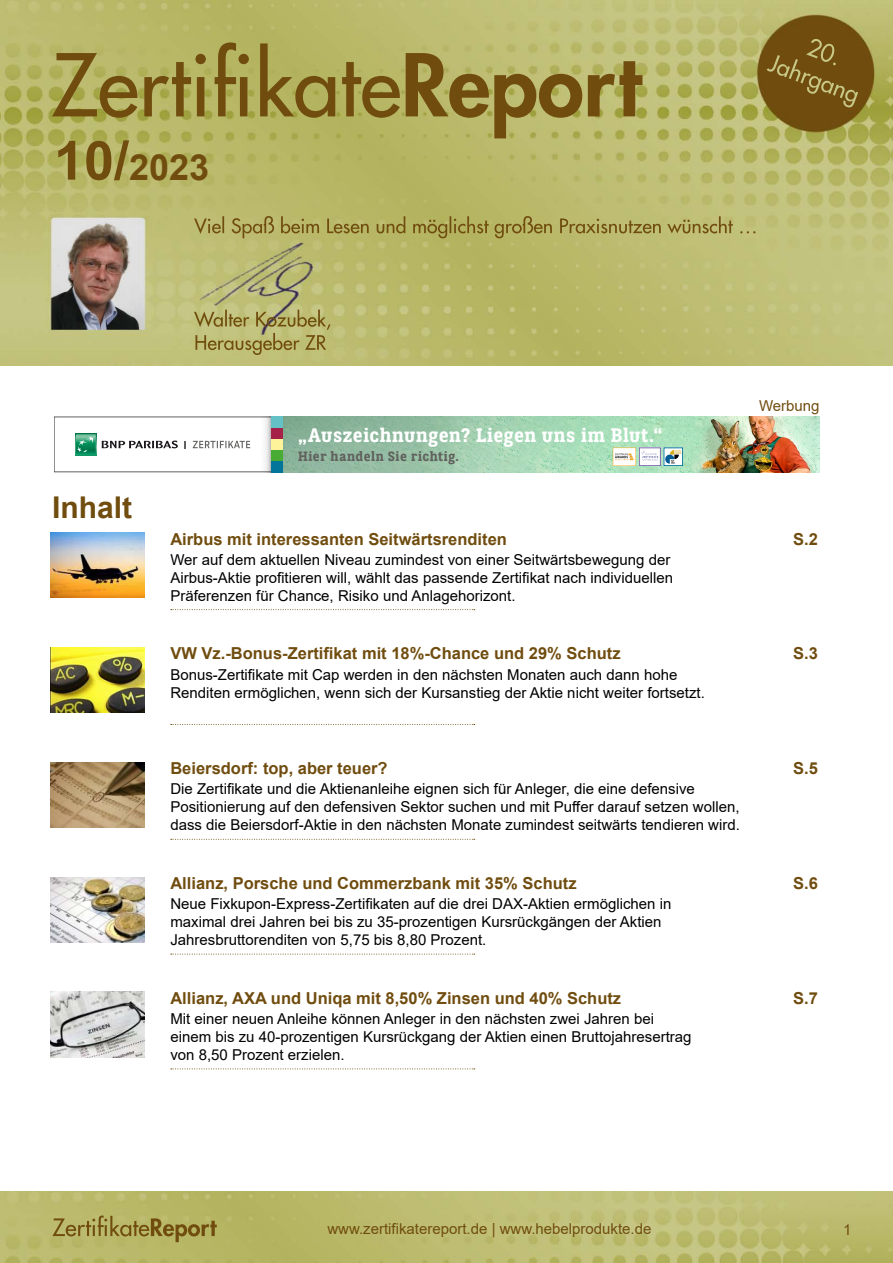
<style>
.page{position:relative;width:893px;height:1263px;background:#fff}
.page>*{position:absolute;margin:0;border:0;box-sizing:border-box;transform-origin:0 0}
.t1{font:700 36px "Arial";color:#704d0f}
.t2{font:700 30px "Arial";color:#704d0f}
.t3{font:700 19.5px "BNPP Slab Serif";letter-spacing:.025em;color:#fff}
.t4{font:700 16.5px "Arial";color:#704d0f}
.t5{font:15px/18px "Arial";color:#000}
.t6{font:15px "Arial";color:#704d0f}
.t7{font:700 13.5px "BNPP Slab Serif";letter-spacing:.04em;color:#61615e}
.s1{font-size:54px}
</style>
<div class="page">
<img style="left:0;top:0;width:893px;height:366px">
<img style="left:0;top:1192px;width:893px;height:71px">
<img style="left:51px;top:533px;width:93px;height:65px">
<svg style="left:171px;top:609px;width:304px;height:1px"></svg>
<img style="left:51px;top:647px;width:93px;height:66px">
<svg style="left:171px;top:724px;width:304px;height:1px"></svg>
<img style="left:51px;top:762px;width:93px;height:65px">
<svg style="left:171px;top:839px;width:304px;height:1px"></svg>
<img style="left:51px;top:877px;width:93px;height:65px">
<svg style="left:171px;top:954px;width:304px;height:1px"></svg>
<img style="left:51px;top:992px;width:93px;height:65px">
<svg style="left:171px;top:1068px;width:304px;height:1px"></svg>
<img style="left:287px;top:417px;width:532px;height:55px">
<svg style="left:613px;top:448px;width:23px;height:18px"></svg>
<svg style="left:666px;top:450px;width:15px;height:14px"></svg>
<div style="left:664px;top:448px;width:19px;height:18px;border:1px solid #03759a"></div>
<div style="left:639px;top:448px;width:22px;height:18px;background:#fff"></div>
<svg style="left:642px;top:450px;width:16px;height:11px"></svg>
<div style="left:639px;top:448px;width:22px;height:18px;border:1px solid #7d69ac"></div>
<div style="left:54px;top:417px;width:223px;height:55px;border:1px solid #61615e"></div>
<div style="left:259px;top:417px;width:28px;height:55px;background:#000;opacity:.15"></div>
<div style="left:267px;top:417px;width:15px;height:55px;background:#000;opacity:.5"></div>
<div style="left:272px;top:450px;width:11px;height:11px;background:#48ac34"></div>
<div style="left:272px;top:461px;width:11px;height:11px;background:#03759a"></div>
<div style="left:272px;top:439px;width:11px;height:11px;background:#fdf39a"></div>
<div style="left:272px;top:428px;width:11px;height:11px;background:#a62148"></div>
<div style="left:272px;top:417px;width:11px;height:11px;background:#64c2c7"></div>
<div style="left:75px;top:434px;width:21px;height:21px;background:#109d6c"></div>
<svg style="left:75px;top:434px;width:21px;height:20px"></svg>
<svg style="left:102px;top:441px;width:76px;height:7px"></svg>
<svg style="left:193px;top:441px;width:57px;height:7px"></svg>
<h1 class="t1" style="left:54px;top:142px;width:157px"><span class="s1">10/</span>2023</h1>
<h2 class="t2" style="left:52px;top:487px;width:82px">Inhalt</h2>
<h3 class="t3" style="left:298px;top:422px;width:366px">„Auszeichnungen? Liegen uns im Blut.“</h3>
<p class="t7" style="left:298px;top:448px;width:162px">Hier handeln Sie richtig.</p>
<p class="t6" style="left:759px;top:395px;width:62px">Werbung</p>
<p class="t4" style="left:170px;top:527px;width:338px">Airbus mit interessanten Seitwärtsrenditen</p>
<p class="t5" style="left:170px;top:550px;width:504px">Wer auf dem aktuellen Niveau zumindest von einer Seitwärtsbewegung der<br>Airbus-Aktie profitieren will, wählt das passende Zertifikat nach individuellen<br>Präferenzen für Chance, Risiko und Anlagehorizont.</p>
<p class="t4" style="left:170px;top:642px;width:452px">VW Vz.-Bonus-Zertifikat mit 18%-Chance und 29% Schutz</p>
<p class="t5" style="left:170px;top:665px;width:536px">Bonus-Zertifikate mit Cap werden in den nächsten Monaten auch dann hohe<br>Renditen ermöglichen, wenn sich der Kursanstieg der Aktie nicht weiter fortsetzt.</p>
<p class="t4" style="left:170px;top:757px;width:219px">Beiersdorf: top, aber teuer?</p>
<p class="t5" style="left:170px;top:780px;width:571px">Die Zertifikate und die Aktienanleihe eignen sich für Anleger, die eine defensive<br>Positionierung auf den defensiven Sektor suchen und mit Puffer darauf setzen wollen, dass die Beiersdorf-Aktie in den nächsten Monate zumindest seitwärts tendieren wird.</p>
<p class="t4" style="left:170px;top:872px;width:408px">Allianz, Porsche und Commerzbank mit 35% Schutz</p>
<p class="t5" style="left:170px;top:895px;width:502px">Neue Fixkupon-Express-Zertifikaten auf die drei DAX-Aktien ermöglichen in maximal drei Jahren bei bis zu 35-prozentigen Kursrückgängen der Aktien<br>Jahresbruttorenditen von 5,75 bis 8,80 Prozent.</p>
<p class="t4" style="left:170px;top:986px;width:452px">Allianz, AXA und Uniqa mit 8,50% Zinsen und 40% Schutz</p>
<p class="t5" style="left:170px;top:1010px;width:523px">Mit einer neuen Anleihe können Anleger in den nächsten zwei Jahren bei einem bis zu 40-prozentigen Kursrückgang der Aktien einen Bruttojahresertrag von 8,50 Prozent erzielen.</p>
<p class="t4" style="left:793px;top:527px;width:26px">S.2</p>
<p class="t4" style="left:793px;top:642px;width:26px">S.3</p>
<p class="t4" style="left:793px;top:757px;width:26px">S.5</p>
<p class="t4" style="left:793px;top:872px;width:26px">S.6</p>
<p class="t4" style="left:793px;top:986px;width:26px">S.7</p>
<p class="t6" style="left:327px;top:1218px;width:326px">www.zertifikatereport.de | www.hebelprodukte.de</p>
<p class="t6" style="left:843px;top:1219px;width:10px">1</p>
</div>
